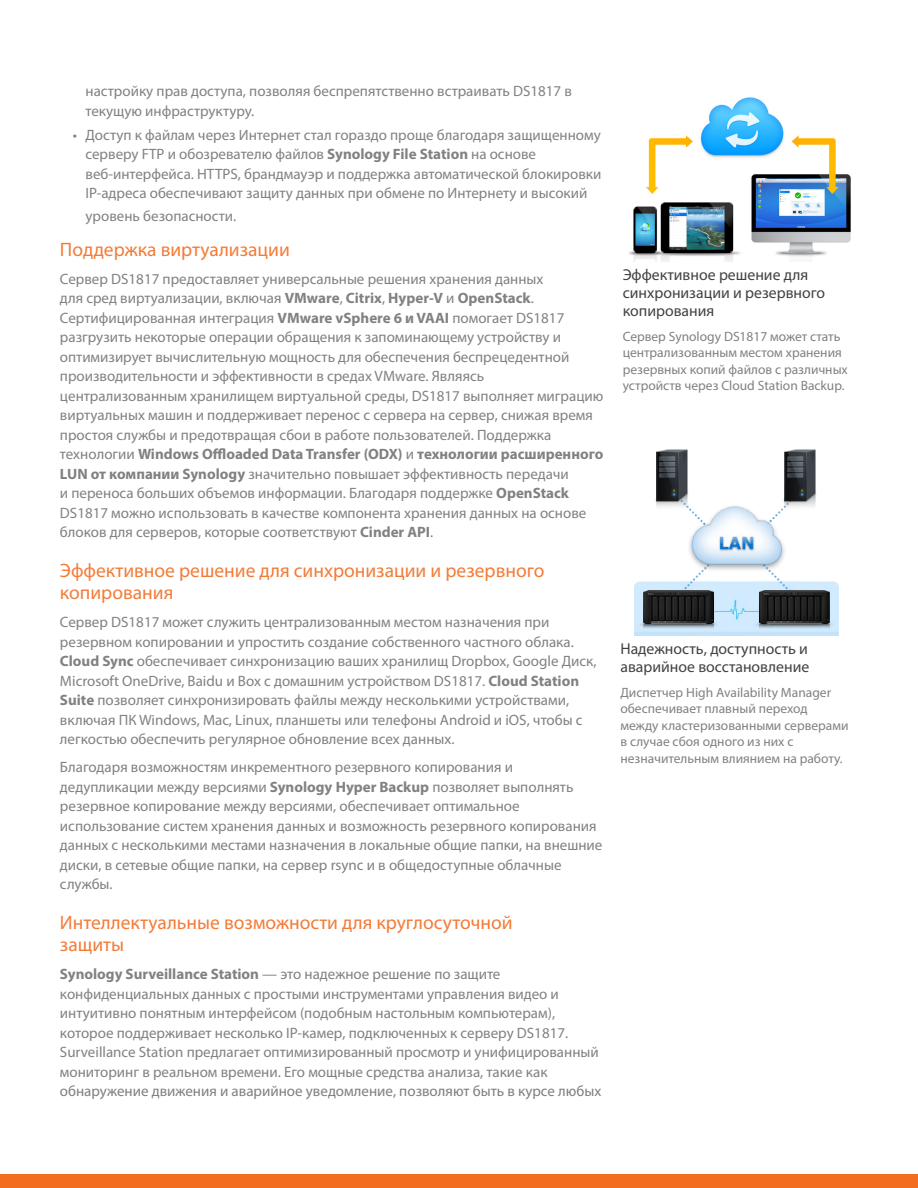
<style>
.page{position:relative;width:918px;height:1188px;background:#fff}
.page>*{position:absolute;margin:0;border:0;box-sizing:border-box;transform-origin:0 0}
.Chapter_Title_1{font:19.5px/22.5px "Myriad Pro";color:#f47b37}
.Graphic_Title{font:15.75px/18px "Myriad Pro";color:#414142}
.Body_Content{font:15px/19.5px "Myriad Pro";color:#808183}
.Graphic_Text{font:13.5px/16.5px "Myriad Pro";color:#808183}
.s1{font-weight:700}
.s2{color:#7e7f83}
</style>
<div class="page">
<div style="left:0;top:1174px;width:918px;height:14px;background:#f36d20"></div>
<img style="left:629px;top:97px;width:222px;height:165px">
<img style="left:634px;top:449px;width:205px;height:187px">
<p class="Body_Content" style="left:86px;top:81px;width:488px">настройку прав доступа, позволяя беспрепятственно встраивать DS1817 в текущую инфраструктуру.</p>
<p class="Body_Content" style="left:86px;top:125px;width:517px;text-indent:-13px">• Доступ к файлам через Интернет стал гораздо проще благодаря защищенному серверу FTP и обозревателю файлов <span class="s1">Synology File Station</span> на основе веб-интерфейса. HTTPS, брандмауэр и поддержка автоматической блокировки IP-адреса обеспечивают защиту данных при обмене по Интернету и высокий</p>
<p class="Body_Content" style="left:86px;top:206px;width:152px">уровень безопасности.</p>
<p class="Chapter_Title_1" style="left:60px;top:238px;width:231px">Поддержка виртуализации</p>
<p class="Body_Content" style="left:60px;top:269px;width:545px">Сервер DS1817 предоставляет универсальные решения хранения данных<br>для сред виртуализации, включая <span class="s1">VMware</span>, <span class="s1">Citrix</span>, <span class="s1">Hyper-V</span> и <span class="s1">OpenStack</span>.<br>Сертифицированная интеграция <span class="s1">VMware vSphere 6 и VAAI</span> помогает DS1817 разгрузить некоторые операции обращения к запоминающему устройству и оптимизирует вычислительную мощность для обеспечения беспрецедентной производительности и эффективности в средах VMware. Являясь централизованным хранилищем виртуальной среды, DS1817 выполняет миграцию виртуальных машин и поддерживает перенос с сервера на сервер, снижая время простоя службы и предотвращая сбои в работе пользователей. Поддержка технологии <span class="s1">Windows Offloaded Data Transfer (ODX)</span> и <span class="s1">технологии расширенного LUN от компании Synology</span> значительно повышает эффективность передачи<br>и переноса больших объемов информации. Благодаря поддержке <span class="s1">OpenStack </span>DS1817 можно использовать в качестве компонента хранения данных на основе блоков для серверов, которые соответствуют <span class="s1">Cinder API</span>.</p>
<p class="Chapter_Title_1" style="left:60px;top:559px;width:486px">Эффективное решение для синхронизации и резервного копирования</p>
<p class="Body_Content" style="left:60px;top:612px;width:538px">Сервер DS1817 может служить централизованным местом назначения при резервном копировании и упростить создание собственного частного облака.<br><span class="s1">Cloud Sync</span> обеспечивает синхронизацию ваших хранилищ Dropbox, Google Диск, Microsoft OneDrive, Baidu и Box с домашним устройством DS1817. <span class="s1">Cloud Station Suite</span> позволяет синхронизировать файлы между несколькими устройствами, включая ПК Windows, Mac, Linux, планшеты или телефоны Android и iOS, чтобы с легкостью обеспечить регулярное обновление всех данных.</p>
<p class="Body_Content" style="left:60px;top:757px;width:544px">Благодаря возможностям инкрементного резервного копирования и дедупликации между версиями <span class="s1">Synology Hyper Backup</span> позволяет выполнять резервное копирование между версиями, обеспечивает оптимальное использование систем хранения данных и возможность резервного копирования данных с несколькими местами назначения в локальные общие папки, на внешние диски, в сетевые общие папки, на сервер rsync и в общедоступные облачные службы.</p>
<p class="Chapter_Title_1" style="left:60px;top:911px;width:454px">Интеллектуальные возможности для круглосуточной защиты</p>
<p class="Body_Content" style="left:60px;top:964px;width:543px"><span class="s1">Synology Surveillance Station</span> — это надежное решение по защите конфиденциальных данных с простыми инструментами управления видео и интуитивно понятным интерфейсом (подобным настольным компьютерам), которое поддерживает несколько IP-камер, подключенных к серверу DS1817.<br>Surveillance Station предлагает оптимизированный просмотр и унифицированный мониторинг в реальном времени. Его мощные средства анализа, такие как <span class="s2">обнаружение движения и аварийное уведомление, позволяют быть в курсе любых</span></p>
<p class="Graphic_Title" style="left:623px;top:265px;width:204px">Эффективное решение для синхронизации и резервного копирования</p>
<p class="Graphic_Text" style="left:623px;top:328px;width:227px">Сервер Synology DS1817 может стать централизованным местом хранения резервных копий файлов с различных устройств через Cloud Station Backup.</p>
<p class="Graphic_Title" style="left:620px;top:639px;width:190px">Надежность, доступность и аварийное восстановление</p>
<p class="Graphic_Text" style="left:620px;top:684px;width:230px">Диспетчер High Availability Manager обеспечивает плавный переход между кластеризованными серверами в случае сбоя одного из них с незначительным влиянием на работу.</p>
</div>
